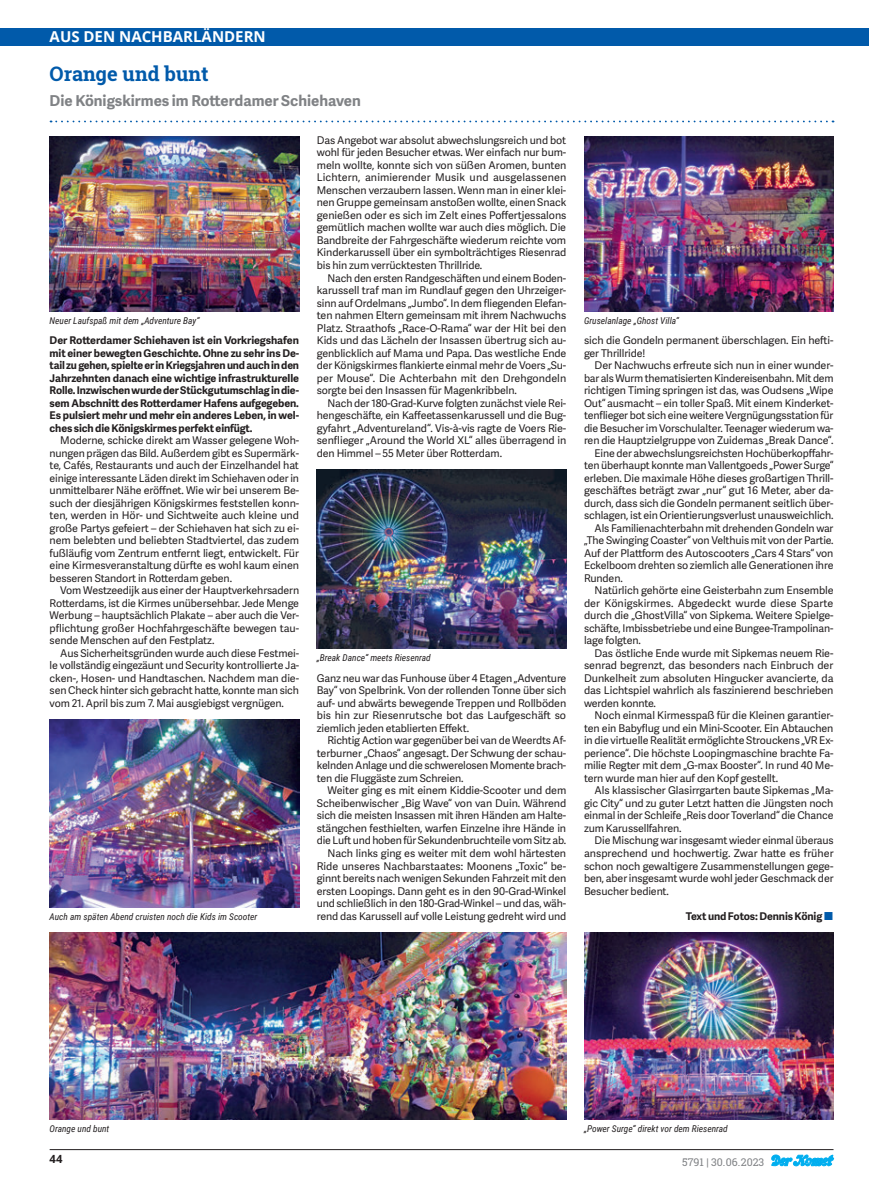
<style>
.page{position:relative;width:869px;height:1188px;background:#fff}
.page>*{position:absolute;margin:0;border:0;box-sizing:border-box;transform-origin:0 0}
.t1{font:700 20px "Roboto Slab";color:#015aaa}
.t2{font:700 15px "Adelle Sans";color:#808285}
.t3{font:700 15px "Open Sans";color:#fff}
.t4{font:700 11.25px "Open Sans";color:#231f20}
.t5{font:10.62px/12.5px "Adelle Sans";letter-spacing:-.01em;color:#231f20;text-align:justify}
.t6{font:700 10.62px/12.5px "Adelle Sans";letter-spacing:-.01em;color:#231f20;text-align:justify}
.t7{font:10.62px "Adelle Sans";letter-spacing:.01em;color:#231f20}
.t8{font:10.62px "Roboto Slab";color:#808285}
.t9{font:italic 9.38px "Roboto Condensed";color:#231f20}
.s1{font-weight:400;font-size:16px;color:#015aaa}
</style>
<div class="page">
<svg style="left:771px;top:1154px;width:62px;height:11px"></svg>
<hr style="left:50px;top:1148px;width:783px;height:1px;background:#231f20">
<div style="left:0;top:28px;width:868px;height:18px;background:#015aaa"></div>
<svg style="left:868px;top:28px;width:1px;height:18px"></svg>
<img style="left:50px;top:932px;width:516px;height:187px">
<img style="left:50px;top:136px;width:249px;height:175px">
<img style="left:50px;top:719px;width:249px;height:187px">
<img style="left:317px;top:469px;width:249px;height:179px">
<img style="left:584px;top:136px;width:249px;height:175px">
<img style="left:584px;top:932px;width:249px;height:187px">
<svg style="left:51px;top:120px;width:782px;height:2px"></svg>
<h2 class="t3" style="left:50px;top:26px;width:217px">AUS DEN NACHBARLÄNDERN</h2>
<h1 class="t1" style="left:50px;top:60px;width:160px">Orange und bunt</h1>
<h2 class="t2" style="left:50px;top:90px;width:312px">Die Königskirmes im Rotterdamer Schiehaven</h2>
<p class="t9" style="left:50px;top:313px;width:151px">Neuer Laufspaß mit dem „Adventure Bay“</p>
<p class="t6" style="left:50px;top:333px;width:251px">Der Rotterdamer Schiehaven ist ein Vorkriegshafen mit einer bewegten Geschichte. Ohne zu sehr ins De&shy;tail zu gehen, spielte er in Kriegsjahren und auch in den Jahrzehnten danach eine wichtige infrastrukturelle Rolle. Inzwischen wurde der Stückgutumschlag in die&shy;sem Abschnitt des Rotterdamer Hafens aufgegeben.<br>Es pulsiert mehr und mehr ein anderes Leben, in wel&shy;ches sich die Königskirmes perfekt einfügt.</p>
<p class="t5" style="left:50px;top:433px;width:251px;text-indent:11px">Moderne, schicke direkt am Wasser gelegene Woh&shy;nungen prägen das Bild. Außerdem gibt es Supermärk&shy;te, Cafés, Restaurants und auch der Einzelhandel hat einige interessante Läden direkt im Schiehaven oder in unmittelbarer Nähe eröffnet. Wie wir bei unserem Be&shy;such der diesjährigen Königskirmes feststellen konn&shy;ten, werden in Hör- und Sichtweite auch kleine und große Partys gefeiert – der Schiehaven hat sich zu ei&shy;nem belebten und beliebten Stadtviertel, das zudem fußläufig vom Zentrum entfernt liegt, entwickelt. Für eine Kirmesveranstaltung dürfte es wohl kaum einen besseren Standort in Rotterdam geben.</p>
<p class="t5" style="left:50px;top:583px;width:251px;text-indent:11px">Vom Westzeedijk aus einer der Hauptverkehrsadern Rotterdams, ist die Kirmes unübersehbar. Jede Menge Werbung – hauptsächlich Plakate – aber auch die Ver&shy;pflichtung großer Hochfahrgeschäfte bewegen tau&shy;sende Menschen auf den Festplatz.</p>
<p class="t5" style="left:50px;top:646px;width:251px;text-indent:11px">Aus Sicherheitsgründen wurde auch diese Festmei&shy;le vollständig eingezäunt und Security kontrollierte Ja&shy;cken-, Hosen- und Handtaschen. Nachdem man die&shy;sen Check hinter sich gebracht hatte, konnte man sich vom 21. April bis zum 7. Mai ausgiebigst vergnügen.</p>
<p class="t9" style="left:50px;top:909px;width:209px">Auch am späten Abend cruisten noch die Kids im Scooter</p>
<p class="t5" style="left:316px;top:133px;width:251px">Das Angebot war absolut abwechslungsreich und bot wohl für jeden Besucher etwas. Wer einfach nur bum&shy;meln wollte, konnte sich von süßen Aromen, bunten Lichtern, animierender Musik und ausgelassenen Menschen verzaubern lassen. Wenn man in einer klei&shy;nen Gruppe gemeinsam anstoßen wollte, einen Snack genießen oder es sich im Zelt eines Poffertjessalons gemütlich machen wollte war auch dies möglich. Die Bandbreite der Fahrgeschäfte wiederum reichte vom Kinderkarussell über ein symbolträchtiges Riesenrad bis hin zum verrücktesten Thrillride.</p>
<p class="t5" style="left:316px;top:271px;width:251px;text-indent:11px">Nach den ersten Randgeschäften und einem Boden&shy;karussell traf man im Rundlauf gegen den Uhrzeiger&shy;sinn auf Ordelmans „Jumbo“. In dem fliegenden Elefan&shy;ten nahmen Eltern gemeinsam mit ihrem Nachwuchs Platz. Straathofs „Race-O-Rama“ war der Hit bei den Kids und das Lächeln der Insassen übertrug sich au&shy;genblicklich auf Mama und Papa. Das westliche Ende der Königskirmes flankierte einmal mehr de Voers „Su&shy;per Mouse“. Die Achterbahn mit den Drehgondeln sorgte bei den Insassen für Magenkribbeln.</p>
<p class="t5" style="left:316px;top:396px;width:251px;text-indent:11px">Nach der 180-Grad-Kurve folgten zunächst viele Rei&shy;hengeschäfte, ein Kaffeetassenkarussell und die Bug&shy;gyfahrt „Adventureland“. Vis-à-vis ragte de Voers Rie&shy;senflieger „Around the World XL“ alles überragend in den Himmel – 55 Meter über Rotterdam.</p>
<p class="t9" style="left:317px;top:651px;width:115px">„Break Dance“ meets Riesenrad</p>
<p class="t5" style="left:316px;top:671px;width:251px">Ganz neu war das Funhouse über 4 Etagen „Adventure Bay“ von Spelbrink. Von der rollenden Tonne über sich auf- und abwärts bewegende Treppen und Rollböden bis hin zur Riesenrutsche bot das Laufgeschäft so ziemlich jeden etablierten Effekt.</p>
<p class="t5" style="left:316px;top:733px;width:251px;text-indent:11px">Richtig Action war gegenüber bei van de Weerdts Af&shy;terburner „Chaos“ angesagt. Der Schwung der schau&shy;kelnden Anlage und die schwerelosen Momente brach&shy;ten die Fluggäste zum Schreien.</p>
<p class="t5" style="left:316px;top:783px;width:251px;text-align:right">Weiter ging es mit einem Kiddie-Scooter und dem Scheibenwischer „Big Wave“ von van Duin. Während sich die meisten Insassen mit ihren Händen am Halte&shy;stängchen festhielten, warfen Einzelne ihre Hände in die Luft und hoben für Sekundenbruchteile vom Sitz ab.<br>Nach links ging es weiter mit dem wohl härtesten Ride unseres Nachbarstaates: Moonens „Toxic“ be&shy;ginnt bereits nach wenigen Sekunden Fahrzeit mit den ersten Loopings. Dann geht es in den 90-Grad-Winkel und schließlich in den 180-Grad-Winkel – und das, wäh&shy;rend das Karussell auf volle Leistung gedreht wird und</p>
<p class="t9" style="left:583px;top:313px;width:96px">Gruselanlage „Ghost Villa“</p>
<p class="t5" style="left:583px;top:333px;width:251px">sich die Gondeln permanent überschlagen. Ein hefti&shy;ger Thrillride!</p>
<p class="t5" style="left:594px;top:358px;width:240px">Der Nachwuchs erfreute sich nun in einer wunder-</p>
<p class="t5" style="left:583px;top:371px;width:251px">bar als Wurm thematisierten Kindereisenbahn. Mit dem</p>
<p class="t5" style="left:583px;top:383px;width:251px">richtigen Timing springen ist das, was Oudsens „Wipe</p>
<p class="t5" style="left:583px;top:396px;width:251px">Out“ ausmacht – ein toller Spaß. Mit einem Kinderket-</p>
<p class="t5" style="left:583px;top:408px;width:251px">tenflieger bot sich eine weitere Vergnügungsstation für</p>
<p class="t5" style="left:583px;top:421px;width:251px">die Besucher im Vorschulalter. Teenager wiederum wa-</p>
<p class="t5" style="left:583px;top:433px;width:251px">ren die Hauptzielgruppe von Zuidemas „Break Dance“.</p>
<p class="t5" style="left:594px;top:446px;width:240px">Eine der abwechslungsreichsten Hochüberkopffahr-</p>
<p class="t5" style="left:583px;top:458px;width:251px">ten überhaupt konnte man Vallentgoeds „Power Surge“</p>
<p class="t5" style="left:583px;top:471px;width:251px">erleben. Die maximale Höhe dieses großartigen Thrill-</p>
<p class="t5" style="left:583px;top:483px;width:251px">geschäftes beträgt zwar „nur“ gut 16 Meter, aber da-</p>
<p class="t5" style="left:583px;top:496px;width:251px">durch, dass sich die Gondeln permanent seitlich über-</p>
<p class="t5" style="left:583px;top:508px;width:251px">schlagen, ist ein Orientierungsverlust unausweichlich.</p>
<p class="t5" style="left:594px;top:521px;width:240px">Als Familienachterbahn mit drehenden Gondeln war</p>
<p class="t5" style="left:583px;top:533px;width:251px">„The Swinging Coaster“ von Velthuis mit von der Partie.</p>
<p class="t5" style="left:583px;top:546px;width:251px">Auf der Plattform des Autoscooters „Cars 4 Stars“ von</p>
<p class="t5" style="left:583px;top:558px;width:251px">Eckelboom drehten so ziemlich alle Generationen ihre</p>
<p class="t5" style="left:583px;top:571px;width:40px">Runden.</p>
<p class="t5" style="left:594px;top:583px;width:240px">Natürlich gehörte eine Geisterbahn zum Ensemble</p>
<p class="t7" style="left:583px;top:595px;width:251px">der Königskirmes. Abgedeckt wurde diese Sparte</p>
<p class="t5" style="left:583px;top:608px;width:251px">durch die „GhostVilla“ von Sipkema. Weitere Spielge-</p>
<p class="t5" style="left:583px;top:621px;width:251px">schäfte, Imbissbetriebe und eine Bungee-Trampolinan-</p>
<p class="t5" style="left:583px;top:633px;width:58px">lage folgten.</p>
<p class="t5" style="left:594px;top:646px;width:240px">Das östliche Ende wurde mit Sipkemas neuem Rie-</p>
<p class="t5" style="left:583px;top:658px;width:251px">senrad begrenzt, das besonders nach Einbruch der</p>
<p class="t5" style="left:583px;top:671px;width:251px">Dunkelheit zum absoluten Hingucker avancierte, da</p>
<p class="t5" style="left:583px;top:683px;width:251px">das Lichtspiel wahrlich als faszinierend beschrieben</p>
<p class="t5" style="left:583px;top:696px;width:73px">werden konnte.</p>
<p class="t5" style="left:594px;top:708px;width:240px">Noch einmal Kirmesspaß für die Kleinen garantier-</p>
<p class="t5" style="left:583px;top:721px;width:251px">ten ein Babyflug und ein Mini-Scooter. Ein Abtauchen</p>
<p class="t5" style="left:583px;top:733px;width:251px">in die virtuelle Realität ermöglichte Strouckens „VR Ex-</p>
<p class="t5" style="left:583px;top:746px;width:251px">perience“. Die höchste Loopingmaschine brachte Fa-</p>
<p class="t5" style="left:583px;top:758px;width:251px">milie Regter mit dem „G-max Booster“. In rund 40 Me-</p>
<p class="t5" style="left:583px;top:771px;width:195px">tern wurde man hier auf den Kopf gestellt.</p>
<p class="t5" style="left:594px;top:783px;width:240px">Als klassischer Glasirrgarten baute Sipkemas „Ma-</p>
<p class="t5" style="left:583px;top:796px;width:251px">gic City“ und zu guter Letzt hatten die Jüngsten noch</p>
<p class="t5" style="left:583px;top:808px;width:251px">einmal in der Schleife „Reis door Toverland“ die Chance</p>
<p class="t5" style="left:583px;top:821px;width:99px">zum Karussellfahren.</p>
<p class="t5" style="left:594px;top:833px;width:240px">Die Mischung war insgesamt wieder einmal überaus</p>
<p class="t5" style="left:583px;top:846px;width:251px">ansprechend und hochwertig. Zwar hatte es früher</p>
<p class="t5" style="left:583px;top:858px;width:251px">schon noch gewaltigere Zusammenstellungen gege-</p>
<p class="t5" style="left:583px;top:871px;width:251px">ben, aber insgesamt wurde wohl jeder Geschmack der</p>
<p class="t5" style="left:583px;top:883px;width:86px">Besucher bedient.</p>
<p class="t6" style="left:685px;top:908px;width:149px">Text und Fotos: Dennis König <span class="s1">W</span></p>
<p class="t9" style="left:50px;top:1121px;width:61px">Orange und bunt</p>
<p class="t9" style="left:583px;top:1121px;width:145px">„Power Surge“ direkt vor dem Riesenrad</p>
<p class="t4" style="left:50px;top:1150px;width:14px">44</p>
<p class="t8" style="left:681px;top:1154px;width:84px">5791 | 30.06.2023</p>
</div>
